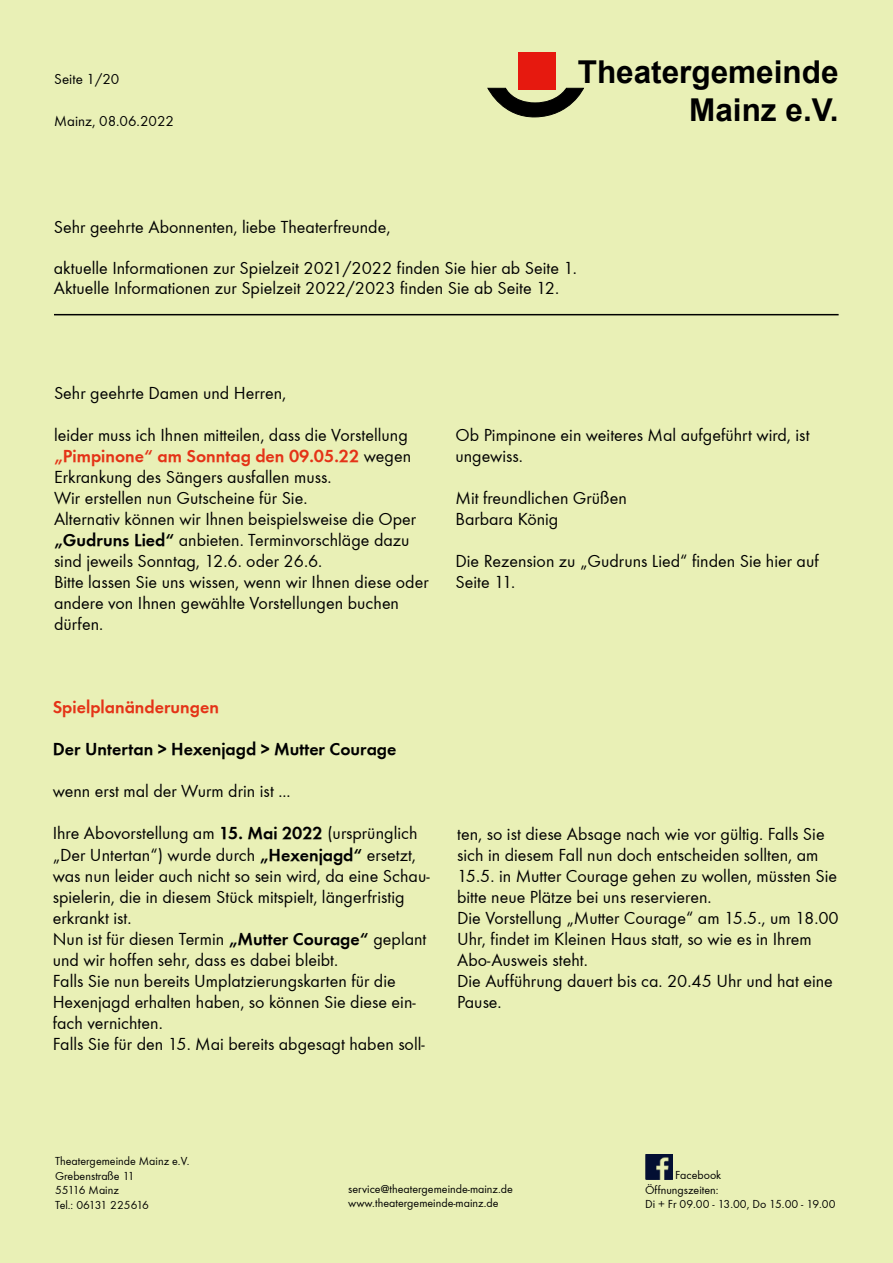
<style>
.page{position:relative;width:893px;height:1263px;background:#e9f0b6}
.page>*{position:absolute;margin:0;border:0;box-sizing:border-box;transform-origin:0 0}
.t1{font:700 31.5px/37.8px "Arial";color:#000;text-align:right}
.t2{font:18px/21px "Function";color:#000}
.t3{font:700 18px "Function";color:#000}
.t4{font:700 18px "Function";color:#e43317}
.t5{font:15px "Function";color:#000}
.t6{font:12px/14.4px "Function";color:#000}
.s1{font-weight:700;color:#e43317}
.s2{font-weight:700}
</style>
<div class="page">
<div style="left:518px;top:52px;width:37px;height:38px;background:#e6190f"></div>
<svg style="left:487px;top:87px;width:97px;height:31px"></svg>
<img style="left:645px;top:1154px;width:27px;height:26px">
<hr style="left:54px;top:314px;width:785px;height:1px;background:#000">
<p class="t5" style="left:54px;top:70px;width:67px">Seite 1/20</p>
<p class="t5" style="left:54px;top:113px;width:121px">Mainz, 08.06.2022</p>
<h1 class="t1" style="left:578px;top:54px;width:262px">Theatergemeinde<br>Mainz e.V.</h1>
<p class="t2" style="left:54px;top:216px;width:338px">Sehr geehrte Abonnenten, liebe Theaterfreunde,</p>
<p class="t2" style="left:54px;top:258px;width:525px;line-height:20px">aktuelle Informationen zur Spielzeit 2021/2022 finden Sie hier ab Seite 1.<br>Aktuelle Informationen zur Spielzeit 2022/2023 finden Sie ab Seite 12.</p>
<p class="t2" style="left:54px;top:383px;width:234px">Sehr geehrte Damen und Herren,</p>
<p class="t2" style="left:54px;top:425px;width:376px">leider muss ich Ihnen mitteilen, dass die Vorstellung <span class="s1">„Pimpinone“ am Sonntag den 09.05.22</span> wegen Erkrankung des Sängers ausfallen muss.<br>Wir erstellen nun Gutscheine für Sie.<br>Alternativ können wir Ihnen beispielsweise die Oper <span class="s2">„Gudruns Lied“</span> anbieten. Terminvorschläge dazu sind jeweils Sonntag, 12.6. oder 26.6.<br>Bitte lassen Sie uns wissen, wenn wir Ihnen diese oder andere von Ihnen gewählte Vorstellungen buchen dürfen.</p>
<p class="t2" style="left:455px;top:424px;width:356px">Ob Pimpinone ein weiteres Mal aufgeführt wird, ist ungewiss.</p>
<p class="t2" style="left:455px;top:487px;width:173px">Mit freundlichen Grüßen<br>Barbara König</p>
<p class="t2" style="left:455px;top:550px;width:365px">Die Rezension zu „Gudruns Lied“ finden Sie hier auf<br>Seite 11.</p>
<p class="t4" style="left:53px;top:697px;width:168px">Spielplanänderungen</p>
<p class="t3" style="left:53px;top:739px;width:345px">Der Untertan &gt; Hexenjagd &gt; Mutter Courage</p>
<p class="t2" style="left:53px;top:781px;width:239px">wenn erst mal der Wurm drin ist ...</p>
<p class="t2" style="left:53px;top:823px;width:378px">Ihre Abovorstellung am <span class="s2">15. Mai 2022</span> (ursprünglich „Der Untertan“) wurde durch <span class="s2">„Hexenjagd“</span> ersetzt, was nun leider auch nicht so sein wird, da eine Schau&shy;spielerin, die in diesem Stück mitspielt, längerfristig erkrankt ist.<br>Nun ist für diesen Termin <span class="s2">„Mutter Courage“</span> geplant und wir hoffen sehr, dass es dabei bleibt.<br>Falls Sie nun bereits Umplatzierungskarten für die Hexenjagd erhalten haben, so können Sie diese ein&shy;fach vernichten.<br>Falls Sie für den 15. Mai bereits abgesagt haben soll-</p>
<p class="t2" style="left:457px;top:823px;width:383px">ten, so ist diese Absage nach wie vor gültig. Falls Sie sich in diesem Fall nun doch entscheiden sollten, am 15.5. in Mutter Courage gehen zu wollen, müssten Sie bitte neue Plätze bei uns reservieren.<br>Die Vorstellung „Mutter Courage“ am 15.5., um 18.00<br>Uhr, findet im Kleinen Haus statt, so wie es in Ihrem Abo-Ausweis steht.<br>Die Aufführung dauert bis ca. 20.45 Uhr und hat eine Pause.</p>
<p class="t6" style="left:55px;top:1154px;width:136px">Theatergemeinde Mainz e.V.<br>Grebenstraße 11<br>55116 Mainz<br>Tel.: 06131 225616</p>
<p class="t6" style="left:348px;top:1182px;width:166px">service@theatergemeinde-mainz.de www.theatergemeinde-mainz.de</p>
<p class="t6" style="left:645px;top:1168px;width:192px;text-indent:30px">Facebook<br>Öffnungszeiten:<br>Di + Fr 09.00 - 13.00, Do 15.00 - 19.00</p>
</div>
